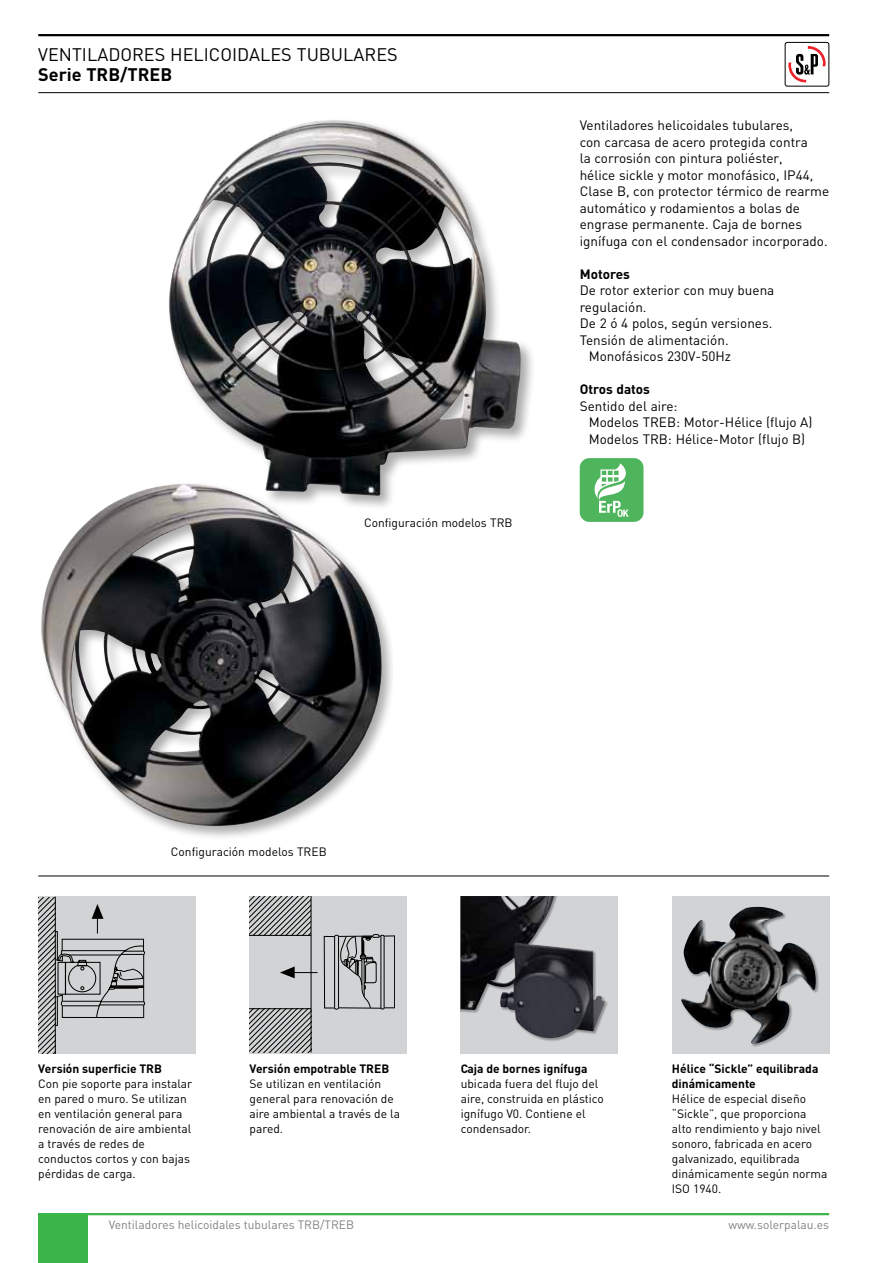
<style>
.page{position:relative;width:893px;height:1263px;background:#fff}
.page>*{position:absolute;margin:0;border:0;box-sizing:border-box;transform-origin:0 0}
.t1{font:18px "DIN";color:#000}
.t2{font:700 18px "DIN";color:#000}
.t3{font:13.5px/16.5px "DIN";color:#000}
.t4{font:700 13.5px "DIN";color:#000}
.t5{font:12px/15px "DIN";color:#000}
.t6{font:700 12px/15px "DIN";color:#000}
.t7{font:12px "DIN";color:#808285}
</style>
<div class="page">
<hr style="left:38px;top:34px;width:791px;height:2px;background:#000">
<hr style="left:38px;top:92px;width:791px;height:1px;background:#000">
<svg style="left:788px;top:47px;width:38px;height:36px"></svg>
<div style="left:785px;top:42px;width:44px;height:44px;border:1px solid #000;border-radius:2px"></div>
<hr style="left:38px;top:1213px;width:791px;height:2px;background:#39b54a">
<div style="left:38px;top:1214px;width:49px;height:49px;background:#39b54a"></div>
<div style="left:163px;top:119px;width:373px;height:392px;background:#000;opacity:.33"></div>
<img style="left:169px;top:120px;width:352px;height:376px">
<div style="left:38px;top:474px;width:354px;height:366px;background:#000;opacity:.33"></div>
<img style="left:41px;top:484px;width:341px;height:342px">
<hr style="left:38px;top:876px;width:791px;height:1px;background:#000">
<div style="left:38px;top:896px;width:158px;height:157px;background:#d1d3d4"></div>
<svg style="left:38px;top:897px;width:107px;height:156px"></svg>
<div style="left:249px;top:896px;width:158px;height:157px;background:#d1d3d4"></div>
<svg style="left:249px;top:896px;width:146px;height:156px"></svg>
<div style="left:461px;top:896px;width:157px;height:157px;background:#d1d3d4"></div>
<div style="left:461px;top:896px;width:148px;height:145px;background:#000;opacity:.33"></div>
<img style="left:461px;top:896px;width:145px;height:142px">
<div style="left:672px;top:896px;width:157px;height:157px;background:#d1d3d4"></div>
<div style="left:681px;top:906px;width:138px;height:141px;background:#000;opacity:.33"></div>
<img style="left:681px;top:907px;width:135px;height:137px">
<div style="left:580px;top:458px;width:63px;height:64px;background:#4fb55d;border-radius:9px"></div>
<svg style="left:594px;top:463px;width:35px;height:54px"></svg>
<h1 class="t1" style="left:38px;top:43px;width:361px">VENTILADORES HELICOIDALES TUBULARES</h1>
<h1 class="t2" style="left:38px;top:62px;width:136px">Serie TRB/TREB</h1>
<p class="t5" style="left:364px;top:515px;width:150px">Configuración modelos TRB</p>
<p class="t3" style="left:580px;top:117px;width:251px">Ventiladores helicoidales tubulares,<br>con carcasa de acero protegida contra<br>la corrosión con pintura poliéster,<br>hélice sickle y motor monofásico, IP44, Clase B, con protector térmico de rearme automático y rodamientos a bolas de engrase permanente. Caja de bornes ignífuga con el condensador incorporado.</p>
<p class="t4" style="left:580px;top:265px;width:52px">Motores</p>
<p class="t3" style="left:580px;top:282px;width:196px">De rotor exterior con muy buena</p>
<p class="t3" style="left:580px;top:298px;width:68px">regulación.</p>
<p class="t3" style="left:580px;top:315px;width:194px">De 2 ó 4 polos, según versiones.</p>
<p class="t3" style="left:580px;top:331px;width:150px">Tensión de alimentación.</p>
<p class="t3" style="left:589px;top:348px;width:144px">Monofásicos 230V-50Hz</p>
<p class="t4" style="left:580px;top:380px;width:72px">Otros datos</p>
<p class="t3" style="left:589px;top:397px;width:225px;text-indent:-9px">Sentido del aire:<br>Modelos TREB: Motor-Hélice (flujo A)<br>Modelos TRB: Hélice-Motor (flujo B)</p>
<p class="t5" style="left:171px;top:844px;width:157px">Configuración modelos TREB</p>
<p class="t6" style="left:38px;top:1060px;width:125px">Versión superficie TRB</p>
<p class="t5" style="left:38px;top:1076px;width:155px">Con pie soporte para instalar en pared o muro. Se utilizan en ventilación general para renovación de aire ambiental a través de redes de conductos cortos y con bajas pérdidas de carga.</p>
<p class="t6" style="left:250px;top:1060px;width:141px">Versión empotrable TREB</p>
<p class="t5" style="left:250px;top:1076px;width:152px">Se utilizan en ventilación general para renovación de aire ambiental a través de la pared.</p>
<p class="t7" style="left:109px;top:1217px;width:247px">Ventiladores helicoidales tubulares TRB/TREB</p>
<p class="t6" style="left:461px;top:1060px;width:128px">Caja de bornes ignífuga</p>
<p class="t5" style="left:461px;top:1076px;width:145px">ubicada fuera del flujo del aire, construida en plástico ignífugo V0. Contiene el condensador.</p>
<p class="t6" style="left:672px;top:1060px;width:148px">Hélice “Sickle” equilibrada dinámicamente</p>
<p class="t5" style="left:672px;top:1091px;width:157px">Hélice de especial diseño “Sickle”, que proporciona alto rendimiento y bajo nivel sonoro, fabricada en acero galvanizado, equilibrada dinámicamente según norma<br>ISO 1940.</p>
<p class="t7" style="left:728px;top:1217px;width:102px">www.solerpalau.es</p>
</div>
